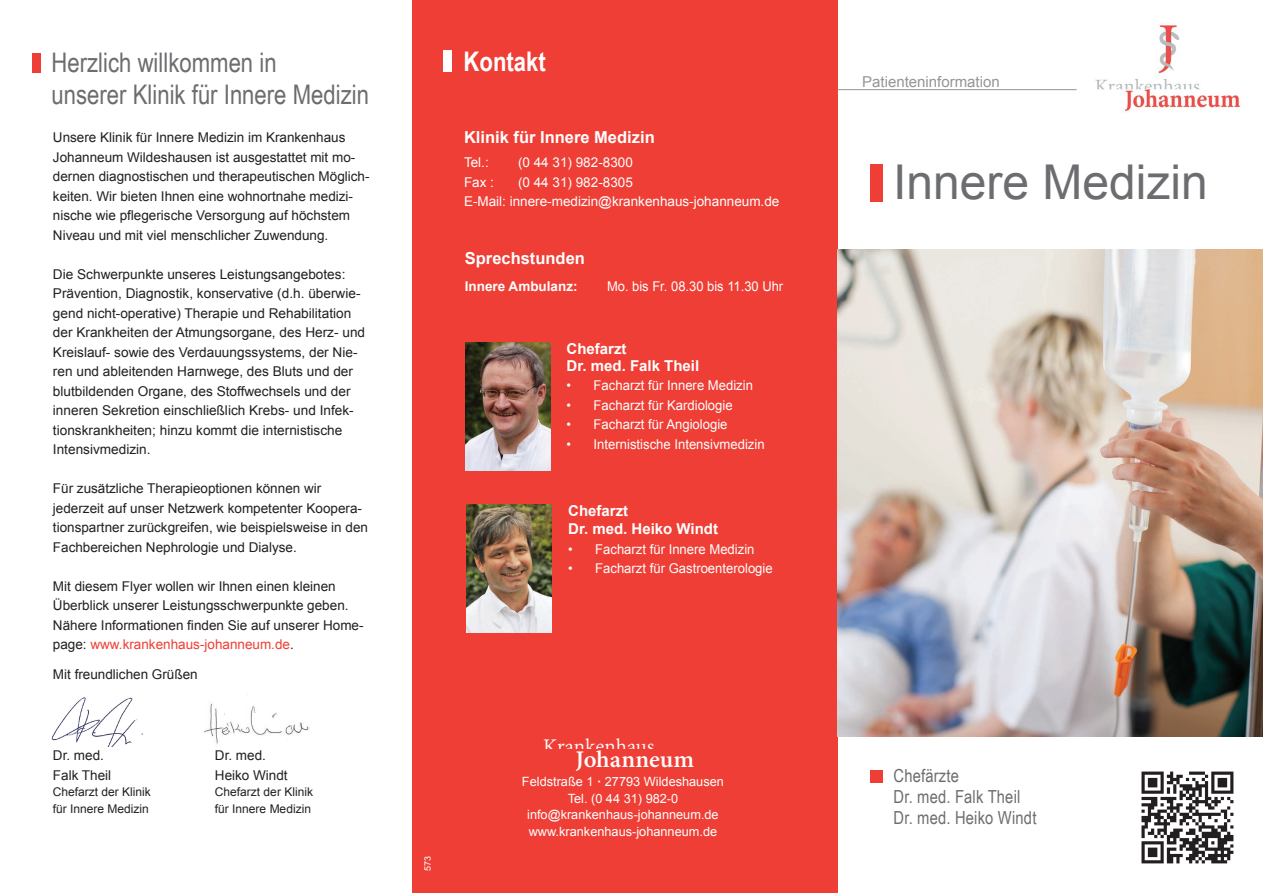
<style>
.page{position:relative;width:1263px;height:893px;background:#fff}
.page>*{position:absolute;margin:0;border:0;box-sizing:border-box;transform-origin:0 0}
.t1{font:48px "Arial";color:#6c6d70}
.t2{font:27px/32.4px "Arial Narrow";color:#6c6d70}
.t3{font:700 27px "Arial Narrow";color:#fff}
.t4{font:700 25.95px "Adobe Devanagari";letter-spacing:-.005em;color:#fff;scale:1.04 1}
.t5{font:22.5px "Adobe Devanagari";color:#fff}
.t6{font:18px/21px "Arial Narrow";letter-spacing:.01em;color:#6c6d70}
.t7{font:700 16.5px "Arial";color:#fff}
.t8{font:700 15px/18px "Arial";color:#fff}
.t9{font:15px "Arial";color:#939598}
.t10{font:13.5px/19.5px "Arial";color:#231f20}
.t11{font:13.5px/19.5px "Arial";color:#fff}
.t12{font:13.5px "Arial";color:#fff;scale:.96 1}
.t13{font:700 13.5px "Arial";color:#fff}
.t14{font:12.75px/16.5px "Arial";color:#fff;text-align:center}
.t15{font:12px "Arial";color:#231f20}
.t16{font:9px "Arial";color:#fff}
.s1{color:#ee3e35}
.s2{font-weight:700}
</style>
<div class="page">
<div style="left:412px;top:0;width:426px;height:893px;background:#ee3e35"></div>
<div style="left:870px;top:164px;width:12px;height:37px;background:#ee3e35"></div>
<img style="left:1095px;top:22px;width:146px;height:90px">
<div style="left:443px;top:51px;width:9px;height:21px;background:#fff"></div>
<img style="left:467px;top:505px;width:85px;height:127px">
<div style="left:32px;top:53px;width:8px;height:19px;background:#ee3e35"></div>
<img style="left:465px;top:342px;width:85px;height:128px">
<img style="left:838px;top:250px;width:425px;height:487px">
<hr style="left:838px;top:89px;width:238px;height:1px;background:#939598">
<img style="left:51px;top:697px;width:92px;height:49px">
<img style="left:1141px;top:771px;width:93px;height:93px">
<div style="left:870px;top:770px;width:13px;height:13px;background:#ee3e35"></div>
<img style="left:204px;top:703px;width:105px;height:41px">
<h2 class="t2" style="left:52px;top:45px;width:319px">Herzlich willkommen in<br>unserer Klinik für Innere Medizin</h2>
<p class="t10" style="left:53px;top:128px;width:318px">Unsere Klinik für Innere Medizin im Krankenhaus Johanneum Wildeshausen ist ausgestattet mit mo&shy;dernen diagnostischen und therapeutischen Möglich&shy;keiten. Wir bieten Ihnen eine wohnortnahe medizi&shy;nische wie pflegerische Versorgung auf höchstem Niveau und mit viel menschlicher Zuwendung.</p>
<p class="t10" style="left:53px;top:265px;width:314px">Die Schwerpunkte unseres Leistungsangebotes:<br>Prävention, Diagnostik, konservative (d.h. überwie&shy;gend nicht-operative) Therapie und Rehabilitation der Krankheiten der Atmungsorgane, des Herz- und Kreislauf- sowie des Verdauungssystems, der Nie&shy;ren und ableitenden Harnwege, des Bluts und der blutbildenden Organe, des Stoffwechsels und der inneren Sekretion einschließlich Krebs- und Infek&shy;tionskrankheiten; hinzu kommt die internistische Intensivmedizin.</p>
<p class="t10" style="left:53px;top:479px;width:317px">Für zusätzliche Therapieoptionen können wir jederzeit auf unser Netzwerk kompetenter Koopera&shy;tionspartner zurückgreifen, wie beispielsweise in den Fachbereichen Nephrologie und Dialyse.</p>
<p class="t10" style="left:53px;top:576px;width:312px">Mit diesem Flyer wollen wir Ihnen einen kleinen Überblick unserer Leistungsschwerpunkte geben.<br>Nähere Informationen finden Sie auf unserer Home&shy;page: <span class="s1">www.krankenhaus-johanneum.de</span>.</p>
<p class="t10" style="left:53px;top:665px;width:146px">Mit freundlichen Grüßen</p>
<p class="t10" style="left:53px;top:746px;width:53px">Dr. med.</p>
<p class="t10" style="left:215px;top:746px;width:53px">Dr. med.</p>
<p class="t10" style="left:53px;top:765px;width:60px">Falk Theil</p>
<p class="t10" style="left:215px;top:765px;width:74px">Heiko Windt</p>
<p class="t15" style="left:53px;top:784px;width:100px">Chefarzt der Klinik</p>
<p class="t15" style="left:215px;top:784px;width:100px">Chefarzt der Klinik</p>
<p class="t15" style="left:53px;top:801px;width:98px">für Innere Medizin</p>
<p class="t15" style="left:215px;top:801px;width:98px">für Innere Medizin</p>
<h2 class="t3" style="left:463px;top:41px;width:84px">Kontakt</h2>
<p class="t7" style="left:464px;top:126px;width:192px">Klinik für Innere Medizin</p>
<p class="t11" style="left:464px;top:153px;width:26px">Tel.:</p>
<p class="t11" style="left:518px;top:153px;width:116px">(0 44 31) 982-8300</p>
<p class="t11" style="left:464px;top:172px;width:32px">Fax :</p>
<p class="t11" style="left:464px;top:172px;width:317px;text-indent:54px">(0 44 31) 982-8305<br>E-Mail: innere-medizin@krankenhaus-johanneum.de</p>
<p class="t7" style="left:465px;top:247px;width:122px">Sprechstunden</p>
<p class="t13" style="left:465px;top:277px;width:114px">Innere Ambulanz:</p>
<p class="t12" style="left:607px;top:277px;width:185px">Mo. bis Fr. 08.30 bis 11.30 Uhr</p>
<p class="t8" style="left:567px;top:341px;width:134px;line-height:16.5px">Chefarzt<br>Dr. med. Falk Theil</p>
<p class="t11" style="left:567px;top:376px;width:188px">• Facharzt für Innere Medizin</p>
<p class="t11" style="left:567px;top:396px;width:168px">• Facharzt für Kardiologie</p>
<p class="t11" style="left:567px;top:415px;width:162px">• Facharzt für Angiologie</p>
<p class="t11" style="left:567px;top:435px;width:200px">• Internistische Intensivmedizin</p>
<p class="t8" style="left:568px;top:502px;width:151px">Chefarzt<br>Dr. med. Heiko Windt</p>
<p class="t11" style="left:568px;top:539px;width:188px">• Facharzt für Innere Medizin</p>
<p class="t11" style="left:568px;top:559px;width:206px">• Facharzt für Gastroenterologie</p>
<p class="t16" style="left:422px;top:871px;width:17px;rotate:-90deg">573</p>
<h3 class="t5" style="left:543px;top:733px;width:113px">Krankenhaus</h3>
<h3 class="t4" style="left:575px;top:744px;width:116px">Johanneum</h3>
<p class="t14" style="left:522px;top:774px;width:203px">Feldstraße 1 <span class="s2">·</span> 27793 Wildeshausen<br>Tel. (0 44 31) 982-0 info@krankenhaus-johanneum.de www.krankenhaus-johanneum.de</p>
<p class="t9" style="left:862px;top:72px;width:139px">Patienteninformation</p>
<h1 class="t1" style="left:893px;top:151px;width:316px">Innere Medizin</h1>
<h3 class="t6" style="left:893px;top:765px;width:144px">Chefärzte<br>Dr. med. Falk Theil<br>Dr. med. Heiko Windt</h3>
</div>
